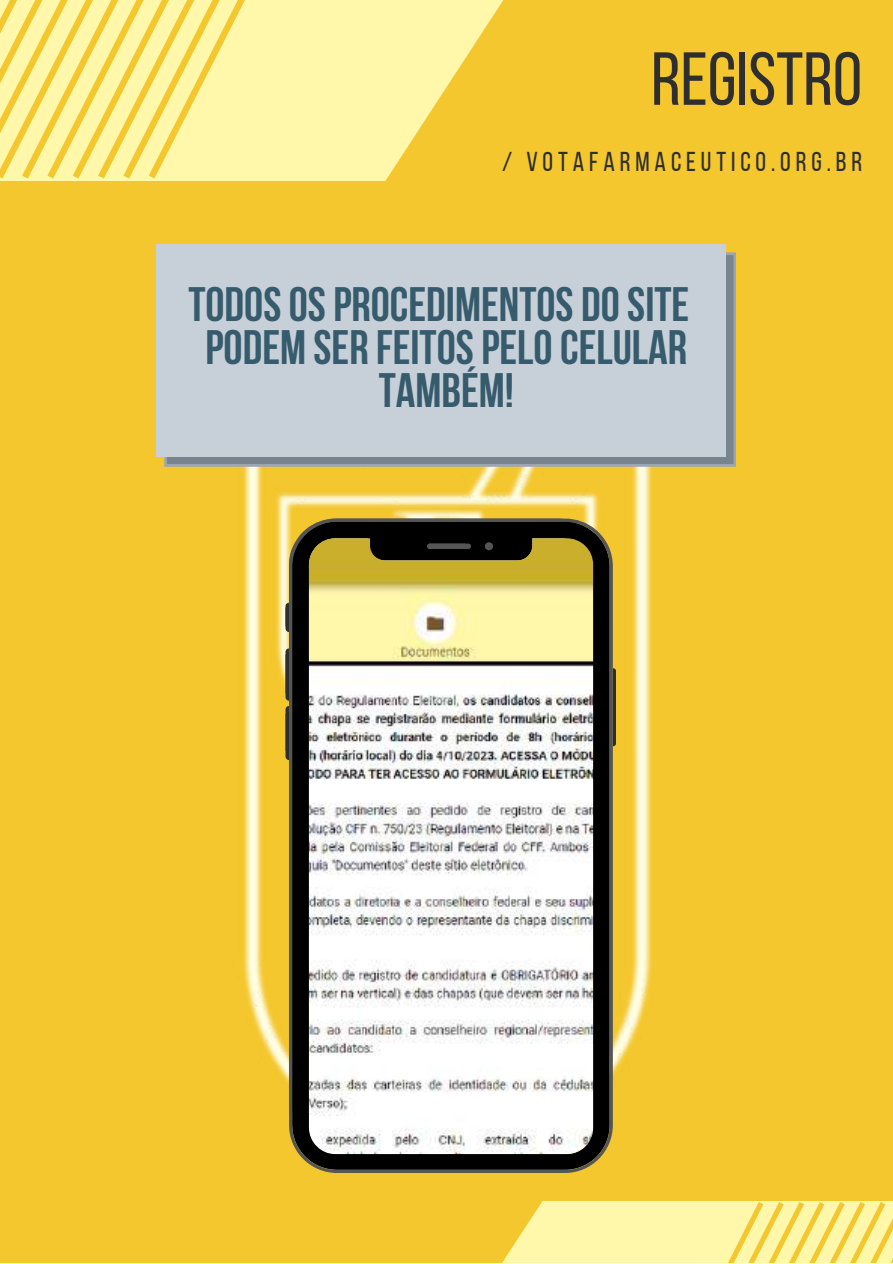
<style>
.page{position:relative;width:893px;height:1264px;background:#fff}
.page>*{position:absolute;margin:0;border:0;box-sizing:border-box;transform-origin:0 0}
.t1{font:75px "Bebas Neue";color:#2e2e2e}
.t2{font:700 48.15px/43px "Bebas Neue";color:#365b6d;text-align:center}
.t3{font:27.15px "Bebas Neue";letter-spacing:.18em;color:#2e2e2e}
</style>
<div class="page">
<div style="left:0;top:0;width:892px;height:1262px;background:#f5c72e"></div>
<svg style="left:502px;top:1201px;width:390px;height:61px;background:#fdef95"></svg>
<svg style="left:308px;top:0;width:196px;height:181px"></svg>
<svg style="left:392px;top:0;width:25px;height:178px;background:#fdf097"></svg>
<div style="left:366px;top:0;width:26px;height:178px;background:#fff8aa"></div>
<div style="left:341px;top:0;width:25px;height:178px;background:#fff8aa"></div>
<div style="left:316px;top:0;width:25px;height:178px;background:#fff8aa"></div>
<div style="left:290px;top:0;width:26px;height:178px;background:#fff8aa"></div>
<div style="left:265px;top:0;width:25px;height:178px;background:#fff8aa"></div>
<div style="left:240px;top:0;width:25px;height:178px;background:#fff8aa"></div>
<svg style="left:0;top:0;width:240px;height:178px"></svg>
<img style="left:243px;top:467px;width:409px;height:706px">
<svg style="left:164px;top:252px;width:572px;height:215px;background:#88949b"></svg>
<div style="left:156px;top:244px;width:569px;height:212px;background:#c7d0d8"></div>
<svg style="left:285px;top:602px;width:4px;height:30px"></svg>
<svg style="left:285px;top:648px;width:4px;height:52px"></svg>
<svg style="left:285px;top:706px;width:4px;height:54px"></svg>
<svg style="left:612px;top:664px;width:4px;height:82px"></svg>
<svg style="left:289px;top:518px;width:323px;height:654px;background:#bfbcae"></svg>
<h1 class="t1" style="left:651px;top:49px;width:212px">REGISTRO</h1>
<p class="t3" style="left:502px;top:150px;width:361px">/ VOTAFARMACEUTICO.ORG.BR</p>
<p class="t2" style="left:188px;top:287px;width:502px">TODOSOSPROCEDIMENTOS DOSITE<br>PODEM SER FEITOSPELOCELULAR<br>TAMBÉM!</p>
</div>
